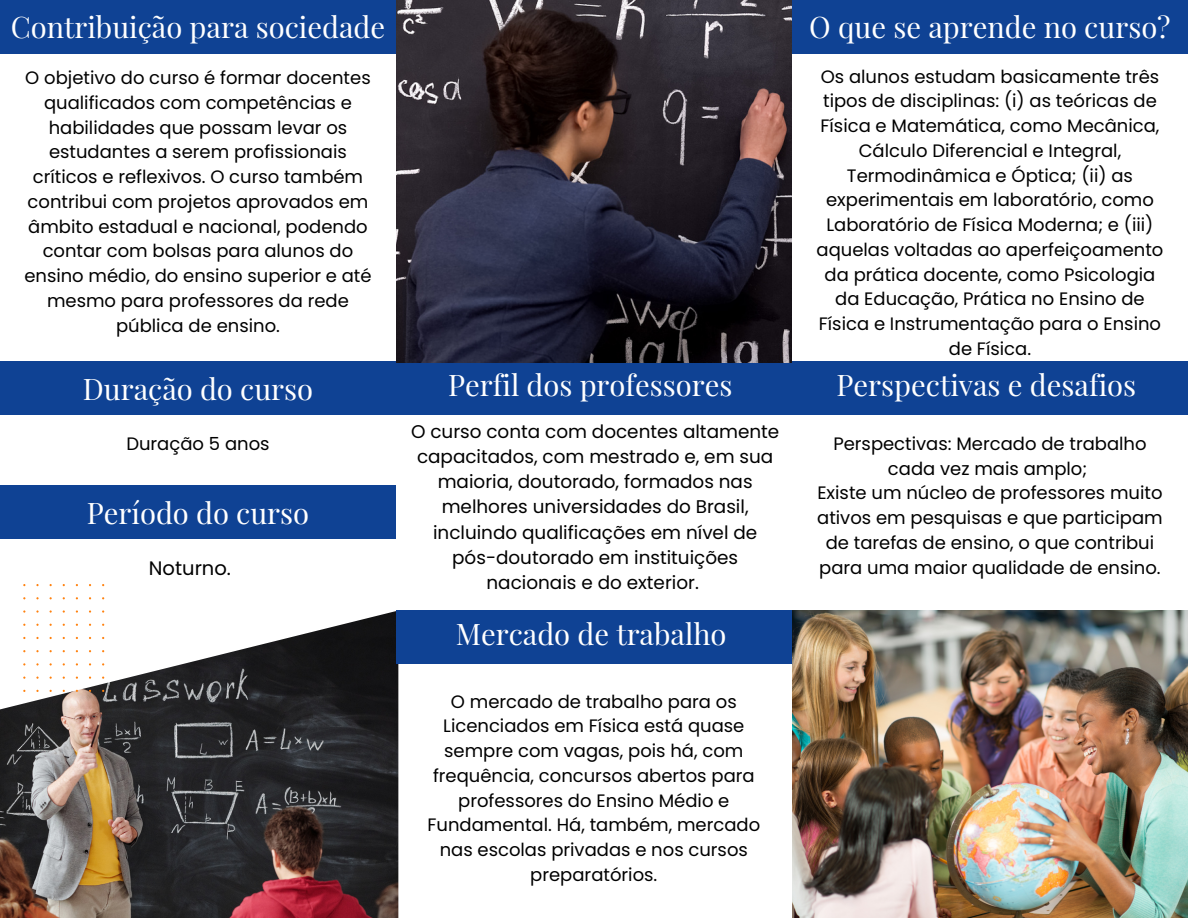
<style>
.page{position:relative;width:1188px;height:918px;background:#fff}
.page>*{position:absolute;margin:0;border:0;box-sizing:border-box;transform-origin:0 0}
.t1{font:29.1px "Playfair Display";color:#fff}
.t2{font:19.5px "Poppins";color:#000}
.t3{font:18.45px/25.3px "Poppins";color:#000;text-align:center}
.t4{font:18px/24.8px "Poppins";color:#000;text-align:center}
</style>
<div class="page">
<img style="left:0;top:611px;width:398px;height:307px">
<div style="left:0;top:0;width:396px;height:54px;background:#0f4294"></div>
<div style="left:792px;top:0;width:396px;height:54px;background:#0f4294"></div>
<svg style="left:23px;top:584px;width:81px;height:108px"></svg>
<div style="left:0;top:361px;width:396px;height:54px;background:#0f4294"></div>
<div style="left:396px;top:361px;width:396px;height:54px;background:#0f4294"></div>
<div style="left:792px;top:361px;width:396px;height:54px;background:#0f4294"></div>
<div style="left:396px;top:611px;width:396px;height:53px;background:#0f4294"></div>
<div style="left:0;top:486px;width:396px;height:53px;background:#0f4294"></div>
<img style="left:792px;top:611px;width:396px;height:307px">
<img style="left:396px;top:0;width:396px;height:362px">
<p class="t1" style="left:11px;top:7px;width:376px">Contribuição para sociedade</p>
<p class="t1" style="left:809px;top:7px;width:363px">O que se aprende no curso?</p>
<p class="t4" style="left:817px;top:64px;width:348px">Os alunos estudam basicamente três tipos de disciplinas: (i) as teóricas de Física e Matemática, como Mecânica, Cálculo Diferencial e Integral, Termodinâmica e Óptica; (ii) as experimentais em laboratório, como Laboratório de Física Moderna; e (iii) aquelas voltadas ao aperfeiçoamento da prática docente, como Psicologia da Educação, Prática no Ensino de Física e Instrumentação para o Ensino de Física.</p>
<p class="t4" style="left:24px;top:66px;width:349px">O objetivo do curso é formar docentes qualificados com competências e habilidades que possam levar os estudantes a serem profissionais críticos e reflexivos. O curso também contribui com projetos aprovados em âmbito estadual e nacional, podendo contar com bolsas para alunos do ensino médio, do ensino superior e até mesmo para professores da rede pública de ensino.</p>
<p class="t1" style="left:83px;top:368px;width:232px">Duração do curso</p>
<p class="t1" style="left:448px;top:364px;width:286px">Perfil dos professores</p>
<p class="t3" style="left:411px;top:418px;width:370px">O curso conta com docentes altamente capacitados, com mestrado e, em sua maioria, doutorado, formados nas melhores universidades do Brasil, incluindo qualificações em nível de pós-doutorado em instituições nacionais e do exterior.</p>
<p class="t1" style="left:837px;top:364px;width:301px">Perspectivas e desafios</p>
<p class="t4" style="left:833px;top:431px;width:315px">Perspectivas: Mercado de trabalho cada vez mais amplo;</p>
<p class="t4" style="left:817px;top:481px;width:347px;text-align:left">Existe um núcleo de professores muito ativos em pesquisas e que participam</p>
<p class="t4" style="left:826px;top:530px;width:330px">de tarefas de ensino, o que contribui</p>
<p class="t4" style="left:126px;top:431px;width:145px">Duração 5 anos</p>
<p class="t1" style="left:87px;top:492px;width:224px">Período do curso</p>
<p class="t2" style="left:149px;top:554px;width:84px">Noturno.</p>
<p class="t4" style="left:819px;top:555px;width:343px">para uma maior qualidade de ensino.</p>
<p class="t1" style="left:456px;top:614px;width:272px">Mercado de trabalho</p>
<p class="t4" style="left:427px;top:689px;width:334px">O mercado de trabalho para os<br>Licenciados em Física está quase sempre com vagas, pois há, com frequência, concursos abertos para professores do Ensino Médio e<br>Fundamental. Há, também, mercado nas escolas privadas e nos cursos preparatórios.</p>
</div>
